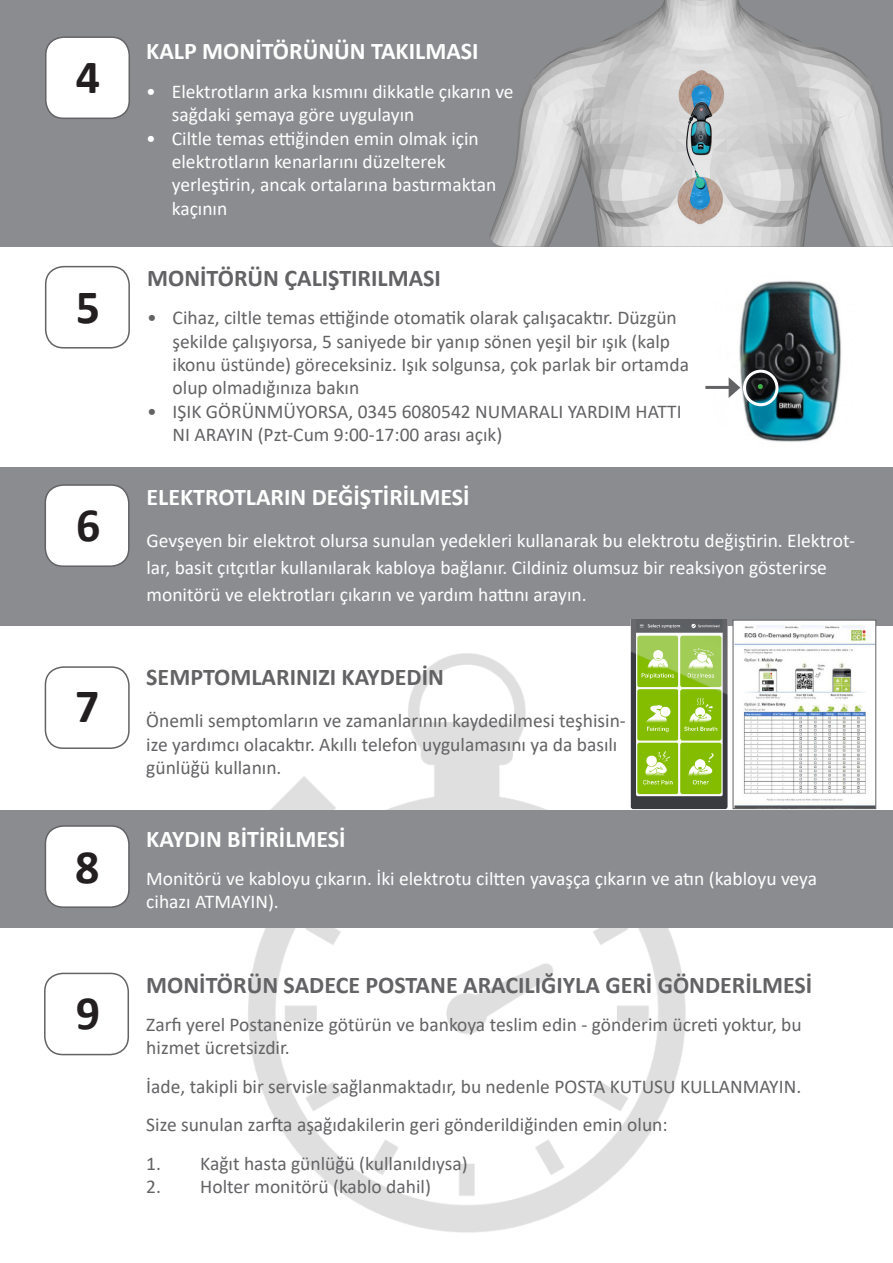
<style>
.page{position:relative;width:893px;height:1263px;background:#fff}
.page>*{position:absolute;margin:0;border:0;box-sizing:border-box;transform-origin:0 0}
.t1{font:700 48px "Calibri";color:#231f20}
.t2{font:700 24px "Calibri";color:#636366}
.t3{font:700 24px "Calibri";color:#fff}
.t4{font:19.5px/23.4px "Calibri";color:#636366}
.t5{font:19.5px/23.4px "Calibri";color:#fff}
</style>
<div class="page">
<img style="left:129px;top:653px;width:607px;height:580px">
<div style="left:0;top:810px;width:893px;height:118px;background:#8a8c8f"></div>
<div style="left:0;top:468px;width:893px;height:158px;background:#8a8c8f"></div>
<div style="left:0;top:0;width:893px;height:247px;background:#8a8c8f"></div>
<img style="left:489px;top:0;width:404px;height:247px">
<div style="left:46px;top:37px;width:83px;height:81px;background:#fff;border-radius:18px"></div>
<div style="left:45px;top:36px;width:85px;height:83px;border:2px solid #636366;border-radius:18px"></div>
<div style="left:45px;top:666px;width:85px;height:83px;border:2px solid #636366;border-radius:18px"></div>
<div style="left:45px;top:826px;width:84px;height:81px;background:#fff;border-radius:18px"></div>
<div style="left:45px;top:825px;width:85px;height:83px;border:2px solid #636366;border-radius:18px"></div>
<div style="left:44px;top:973px;width:85px;height:82px;border:2px solid #636366;border-radius:18px"></div>
<div style="left:45px;top:485px;width:84px;height:81px;background:#fff;border-radius:18px"></div>
<div style="left:45px;top:484px;width:85px;height:83px;border:2px solid #636366;border-radius:18px"></div>
<img style="left:714px;top:281px;width:127px;height:161px">
<div style="left:743px;top:370px;width:35px;height:36px;border:3px solid #fff;border-radius:50%"></div>
<svg style="left:758px;top:384px;width:5px;height:5px"></svg>
<svg style="left:729px;top:377px;width:11px;height:21px"></svg>
<hr style="left:705px;top:386px;width:32px;height:3px;background:#636366">
<div style="left:45px;top:266px;width:85px;height:83px;border:2px solid #636366;border-radius:18px"></div>
<img style="left:623px;top:620px;width:112px;height:190px">
<img style="left:735px;top:622px;width:139px;height:185px">
<div style="left:733px;top:620px;width:143px;height:189px;border:1px solid #636366"></div>
<p class="t1" style="left:76px;top:44px;width:26px">4</p>
<p class="t1" style="left:76px;top:273px;width:26px">5</p>
<p class="t1" style="left:76px;top:491px;width:26px">6</p>
<p class="t1" style="left:75px;top:672px;width:26px">7</p>
<p class="t1" style="left:75px;top:833px;width:26px">8</p>
<p class="t1" style="left:76px;top:979px;width:26px">9</p>
<p class="t3" style="left:146px;top:34px;width:334px">KALP MONİTÖRÜNÜN TAKILMASI</p>
<p class="t5" style="left:172px;top:79px;width:343px;text-indent:-26px">• Elektrotların arka kısmını dikkatle çıkarın ve sağdaki şemaya göre uygulayın</p>
<p class="t5" style="left:172px;top:126px;width:326px;text-indent:-26px">• Ciltle temas ettiğinden emin olmak için elektrotların kenarlarını düzelterek yerleştirin, ancak ortalarına bastırmaktan kaçının</p>
<p class="t2" style="left:147px;top:261px;width:295px">MONİTÖRÜN ÇALIŞTIRILMASI</p>
<p class="t4" style="left:173px;top:305px;width:518px;text-indent:-26px">• Cihaz, ciltle temas ettiğinde otomatik olarak çalışacaktır. Düzgün şekilde çalışıyorsa, 5 saniyede bir yanıp sönen yeşil bir ışık (kalp ikonu üstünde) göreceksiniz. Işık solgunsa, çok parlak bir ortamda olup olmadığınıza bakın</p>
<p class="t4" style="left:173px;top:399px;width:511px;text-indent:-26px">• IŞIK GÖRÜNMÜYORSA, 0345 6080542 NUMARALI YARDIM HATTI<br>NI ARAYIN (Pzt-Cum 9:00-17:00 arası açık)</p>
<p class="t3" style="left:146px;top:480px;width:325px">ELEKTROTLARIN DEĞİŞTİRİLMESİ</p>
<p class="t5" style="left:146px;top:526px;width:710px;line-height:27px">Gevşeyen bir elektrot olursa sunulan yedekleri kullanarak bu elektrotu değiştirin. Elektrot&shy;lar, basit çıtçıtlar kullanılarak kabloya bağlanır. Cildiniz olumsuz bir reaksiyon gösterirse monitörü ve elektrotları çıkarın ve yardım hattını arayın.</p>
<p class="t2" style="left:146px;top:660px;width:299px">SEMPTOMLARINIZI KAYDEDİN</p>
<p class="t4" style="left:146px;top:709px;width:481px">Önemli semptomların ve zamanlarının kaydedilmesi teşhisin&shy;ize yardımcı olacaktır. Akıllı telefon uygulamasını ya da basılı günlüğü kullanın.</p>
<p class="t3" style="left:146px;top:821px;width:201px">KAYDIN BİTİRİLMESİ</p>
<p class="t5" style="left:146px;top:866px;width:672px">Monitörü ve kabloyu çıkarın. İki elektrotu ciltten yavaşça çıkarın ve atın (kabloyu veya cihazı ATMAYIN).</p>
<p class="t2" style="left:146px;top:968px;width:667px">MONİTÖRÜN SADECE POSTANE ARACILIĞIYLA GERİ GÖNDERİLMESİ</p>
<p class="t4" style="left:146px;top:1012px;width:657px">Zarfı yerel Postanenize götürün ve bankoya teslim edin - gönderim ücreti yoktur, bu hizmet ücretsizdir.</p>
<p class="t4" style="left:146px;top:1074px;width:656px">İade, takipli bir servisle sağlanmaktadır, bu nedenle POSTA KUTUSU KULLANMAYIN.</p>
<p class="t4" style="left:146px;top:1112px;width:523px">Size sunulan zarfta aşağıdakilerin geri gönderildiğinden emin olun:</p>
<p class="t4" style="left:146px;top:1151px;width:323px">1. Kağıt hasta günlüğü (kullanıldıysa)</p>
<p class="t4" style="left:146px;top:1174px;width:286px">2. Holter monitörü (kablo dahil)</p>
</div>
